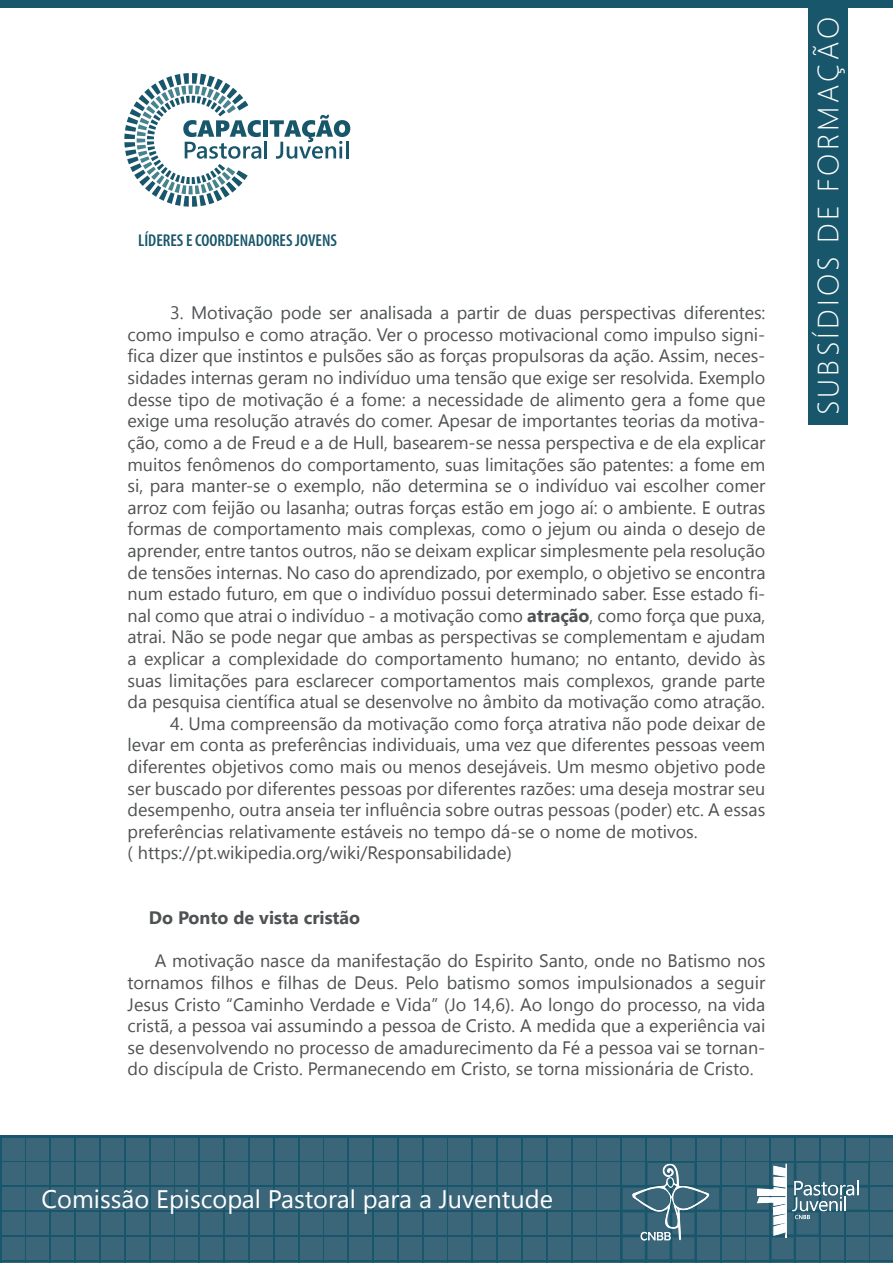
<style>
.page{position:relative;width:893px;height:1263px;background:#fff}
.page>*{position:absolute;margin:0;border:0;box-sizing:border-box;transform-origin:0 0}
.t1{font:300 29.25px "Segoe UI";letter-spacing:.11em;color:#fff}
.t2{font:25.35px "Segoe UI";color:#fff}
.t3{font:18px/21.6px "Segoe UI";color:#4f5153;text-align:justify}
.t4{font:700 18px "Segoe UI";color:#4f5153}
.t5{font:600 condensed 17.25px "Myriad Pro";color:#18566b}
.s1{font-weight:700}
</style>
<div class="page">
<div style="left:0;top:0;width:893px;height:7px;background:#18566b"></div>
<svg style="left:0;top:1135px;width:893px;height:128px;fill:#18566b"></svg>
<div style="left:2px;top:1138px;width:22px;height:22px;background:#3b6579"></div>
<div style="left:27px;top:1138px;width:22px;height:22px;background:#3b6579"></div>
<div style="left:52px;top:1138px;width:22px;height:22px;background:#3b6579"></div>
<div style="left:77px;top:1138px;width:22px;height:22px;background:#3b6579"></div>
<div style="left:101px;top:1138px;width:22px;height:22px;background:#3b6579"></div>
<div style="left:126px;top:1138px;width:22px;height:22px;background:#3b6579"></div>
<div style="left:151px;top:1138px;width:22px;height:22px;background:#3b6579"></div>
<div style="left:176px;top:1138px;width:22px;height:22px;background:#3b6579"></div>
<div style="left:201px;top:1138px;width:22px;height:22px;background:#3b6579"></div>
<div style="left:225px;top:1138px;width:23px;height:22px;background:#3b6579"></div>
<div style="left:250px;top:1138px;width:22px;height:22px;background:#3b6579"></div>
<div style="left:275px;top:1138px;width:22px;height:22px;background:#3b6579"></div>
<div style="left:300px;top:1138px;width:22px;height:22px;background:#3b6579"></div>
<div style="left:325px;top:1138px;width:22px;height:22px;background:#3b6579"></div>
<div style="left:350px;top:1138px;width:22px;height:22px;background:#3b6579"></div>
<div style="left:374px;top:1138px;width:23px;height:22px;background:#3b6579"></div>
<div style="left:399px;top:1138px;width:22px;height:22px;background:#3b6579"></div>
<div style="left:424px;top:1138px;width:22px;height:22px;background:#3b6579"></div>
<div style="left:449px;top:1138px;width:22px;height:22px;background:#3b6579"></div>
<div style="left:474px;top:1138px;width:22px;height:22px;background:#3b6579"></div>
<div style="left:499px;top:1138px;width:22px;height:22px;background:#3b6579"></div>
<div style="left:523px;top:1138px;width:22px;height:22px;background:#3b6579"></div>
<div style="left:548px;top:1138px;width:22px;height:22px;background:#3b6579"></div>
<div style="left:573px;top:1138px;width:22px;height:22px;background:#3b6579"></div>
<div style="left:598px;top:1138px;width:22px;height:22px;background:#3b6579"></div>
<div style="left:623px;top:1138px;width:22px;height:22px;background:#3b6579"></div>
<div style="left:647px;top:1138px;width:23px;height:22px;background:#3b6579"></div>
<div style="left:672px;top:1138px;width:22px;height:22px;background:#3b6579"></div>
<div style="left:697px;top:1138px;width:22px;height:22px;background:#3b6579"></div>
<div style="left:722px;top:1138px;width:22px;height:22px;background:#3b6579"></div>
<div style="left:747px;top:1138px;width:22px;height:22px;background:#3b6579"></div>
<div style="left:772px;top:1138px;width:22px;height:22px;background:#3b6579"></div>
<div style="left:796px;top:1138px;width:22px;height:22px;background:#3b6579"></div>
<div style="left:821px;top:1138px;width:22px;height:22px;background:#3b6579"></div>
<div style="left:846px;top:1138px;width:22px;height:22px;background:#3b6579"></div>
<div style="left:871px;top:1138px;width:22px;height:22px;background:#3b6579"></div>
<svg style="left:2px;top:1163px;width:891px;height:100px"></svg>
<div style="left:808px;top:0;width:39px;height:425px;background:#18566b"></div>
<svg style="left:124px;top:73px;width:226px;height:134px"></svg>
<p class="t5" style="left:144px;top:226px;width:7px">´</p>
<p class="t5" style="left:138px;top:230px;width:200px">LIDERES E COORDENADORES JOVENS</p>
<p class="t3" style="left:128px;top:302px;width:639px;text-indent:43px">3. Motivação pode ser analisada a partir de duas perspectivas diferentes: como impulso e como atração. Ver o processo motivacional como impulso signi&shy;fica dizer que instintos e pulsões são as forças propulsoras da ação. Assim, neces&shy;sidades internas geram no indivíduo uma tensão que exige ser resolvida. Exemplo desse tipo de motivação é a fome: a necessidade de alimento gera a fome que exige uma resolução através do comer. Apesar de importantes teorias da motiva&shy;ção, como a de Freud e a de Hull, basearem-se nessa perspectiva e de ela explicar muitos fenômenos do comportamento, suas limitações são patentes: a fome em si, para manter-se o exemplo, não determina se o indivíduo vai escolher comer arroz com feijão ou lasanha; outras forças estão em jogo aí: o ambiente. E outras formas de comportamento mais complexas, como o jejum ou ainda o desejo de aprender, entre tantos outros, não se deixam explicar simplesmente pela resolução de tensões internas. No caso do aprendizado, por exemplo, o objetivo se encontra num estado futuro, em que o indivíduo possui determinado saber. Esse estado fi&shy;nal como que atrai o indivíduo - a motivação como <span class="s1">atração</span>, como força que puxa, atrai. Não se pode negar que ambas as perspectivas se complementam e ajudam a explicar a complexidade do comportamento humano; no entanto, devido às suas limitações para esclarecer comportamentos mais complexos, grande parte da pesquisa científica atual se desenvolve no âmbito da motivação como atração.</p>
<p class="t3" style="left:128px;top:712px;width:639px;text-align:left;text-indent:43px">4. Uma compreensão da motivação como força atrativa não pode deixar de levar em conta as preferências individuais, uma vez que diferentes pessoas veem diferentes objetivos como mais ou menos desejáveis. Um mesmo objetivo pode ser buscado por diferentes pessoas por diferentes razões: uma deseja mostrar seu desempenho, outra anseia ter influência sobre outras pessoas (poder) etc. A essas preferências relativamente estáveis no tempo dá-se o nome de motivos.<br>( https://pt.wikipedia.org/wiki/Responsabilidade)</p>
<p class="t4" style="left:149px;top:903px;width:213px">Do Ponto de vista cristão</p>
<p class="t3" style="left:128px;top:950px;width:639px;text-indent:27px">A motivação nasce da manifestação do Espirito Santo, onde no Batismo nos tornamos filhos e filhas de Deus. Pelo batismo somos impulsionados a seguir Jesus Cristo “Caminho Verdade e Vida” (Jo 14,6). Ao longo do processo, na vida cristã, a pessoa vai assumindo a pessoa de Cristo. A medida que a experiência vai se desenvolvendo no processo de amadurecimento da Fé a pessoa vai se tornan&shy;do discípula de Cristo. Permanecendo em Cristo, se torna missionária de Cristo.</p>
<h2 class="t2" style="left:42px;top:1178px;width:513px">Comissão Episcopal Pastoral para a Juventude</h2>
<h1 class="t1" style="left:804px;top:415px;width:400px;rotate:-90deg">SUBSÍDIOS DE FORMAÇÃO</h1>
</div>
